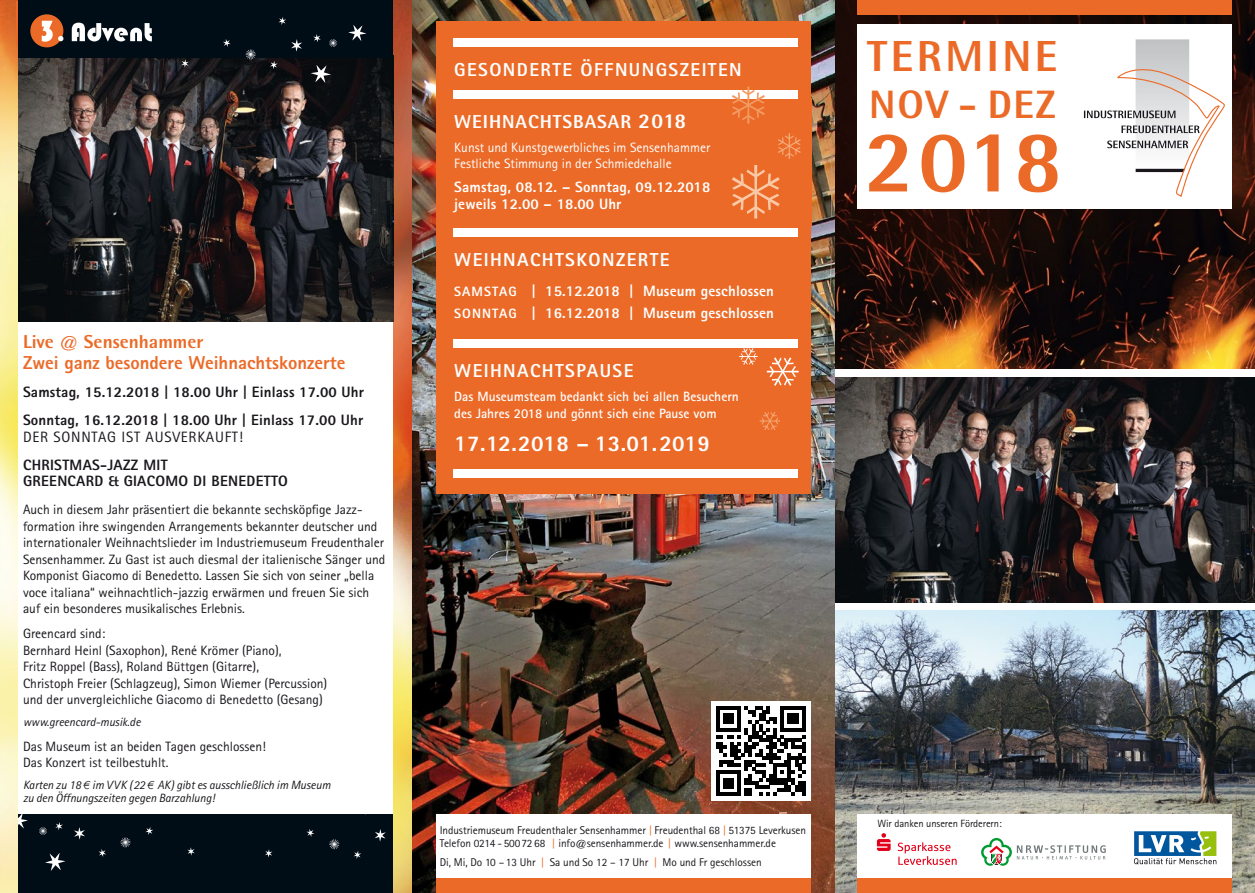
<style>
.page{position:relative;width:1255px;height:893px;background:#fff}
.page>*{position:absolute;margin:0;border:0;box-sizing:border-box;transform-origin:0 0}
.t1{font:800 88.35px "Rotis Semi Sans";color:#eb6a27}
.t2{font:800 43.5px "Rotis Semi Sans";letter-spacing:.08em;color:#eb6a27}
.t3{font:800 39.6px "Rotis Semi Sans";letter-spacing:.04em;color:#eb6a27}
.t4{font:800 22.5px "Rotis Sans Serif";letter-spacing:.02em;color:#fff}
.t5{font:800 18.75px "Rotis Sans Serif";letter-spacing:.075em;color:#fff}
.t6{font:800 18.75px "Rotis Sans Serif";color:#eb6a27}
.t7{font:800 18.75px "Rotis Semi Sans";letter-spacing:.05em;color:#fff}
.t8{font:800 18.75px "Rotis Semi Sans";color:#eb6a27}
.t9{font:800 15px/28.2px "Rotis Sans Serif";letter-spacing:.01em;color:#1a171c}
.t10{font:800 15px/16.5px "Rotis Sans Serif";letter-spacing:.01em;color:#fff}
.t11{font:15px "Rotis Sans Serif";letter-spacing:.05em;color:#1a171c}
.t12{font:13.5px/16.5px "Rotis Sans Serif";color:#1a171c}
.t13{font:700 13.5px/16.5px "Rotis Sans Serif";color:#fff}
.t14{font:13.5px/16.5px "Rotis Sans Serif";color:#fff}
.t15{font:italic 12px/13.5px "Rotis Sans Serif";letter-spacing:-.005em;color:#1a171c}
.t16{font:11.25px/12.8px "Rotis Sans Serif";letter-spacing:-.005em;color:#1a171c}
.t17{font:10.5px "Rotis Sans Serif";letter-spacing:-.005em;color:#1a171c}
.s1{font-family:"Euro Sans ITC"}
.s2{font-size:21px}
.s3{font-size:13.5px}
.s4{color:#eb6a27}
</style>
<div class="page">
<img style="left:834px;top:0;width:420px;height:369px">
<img style="left:834px;top:611px;width:420px;height:282px">
<img style="left:834px;top:377px;width:420px;height:225px">
<img style="left:0;top:0;width:412px;height:893px">
<div style="left:19px;top:320px;width:374px;height:495px;background:#fff"></div>
<img style="left:19px;top:57px;width:374px;height:265px">
<div style="left:857px;top:0;width:374px;height:14px;background:#eb6a27"></div>
<div style="left:857px;top:24px;width:374px;height:185px;background:#fff"></div>
<div style="left:1135px;top:39px;width:54px;height:30px;background:#c7c9ca"></div>
<svg style="left:1083px;top:69px;width:142px;height:128px"></svg>
<img style="left:412px;top:0;width:422px;height:893px">
<div style="left:711px;top:701px;width:99px;height:100px;background:#fff"></div>
<svg style="left:716px;top:706px;width:89px;height:90px"></svg>
<div style="left:19px;top:814px;width:374px;height:79px;background:#000c16"></div>
<svg style="left:120px;top:837px;width:10px;height:10px"></svg>
<svg style="left:39px;top:827px;width:8px;height:8px"></svg>
<svg style="left:74px;top:827px;width:11px;height:12px"></svg>
<svg style="left:55px;top:822px;width:8px;height:8px"></svg>
<svg style="left:145px;top:827px;width:8px;height:8px"></svg>
<svg style="left:99px;top:849px;width:7px;height:8px"></svg>
<svg style="left:187px;top:847px;width:8px;height:8px"></svg>
<svg style="left:45px;top:853px;width:20px;height:18px"></svg>
<svg style="left:19px;top:814px;width:9px;height:15px"></svg>
<svg style="left:329px;top:839px;width:10px;height:10px"></svg>
<svg style="left:375px;top:829px;width:10px;height:12px"></svg>
<svg style="left:306px;top:829px;width:8px;height:8px"></svg>
<svg style="left:353px;top:851px;width:8px;height:8px"></svg>
<svg style="left:265px;top:849px;width:7px;height:8px"></svg>
<div style="left:19px;top:0;width:374px;height:57px;background:#000c16"></div>
<div style="left:30px;top:14px;width:33px;height:33px;background:#eb6a27;border-radius:50%"></div>
<svg style="left:72px;top:23px;width:80px;height:19px"></svg>
<svg style="left:42px;top:21px;width:21px;height:21px"></svg>
<svg style="left:246px;top:49px;width:10px;height:10px"></svg>
<svg style="left:329px;top:39px;width:8px;height:8px"></svg>
<svg style="left:291px;top:39px;width:11px;height:12px"></svg>
<svg style="left:313px;top:34px;width:8px;height:8px"></svg>
<svg style="left:223px;top:39px;width:8px;height:8px"></svg>
<svg style="left:270px;top:61px;width:7px;height:8px"></svg>
<svg style="left:278px;top:17px;width:8px;height:8px"></svg>
<svg style="left:181px;top:59px;width:8px;height:8px"></svg>
<svg style="left:311px;top:65px;width:20px;height:18px"></svg>
<svg style="left:348px;top:25px;width:18px;height:16px"></svg>
<div style="left:436px;top:21px;width:374px;height:472px;background:#eb6a27"></div>
<div style="left:454px;top:98px;width:357px;height:128px;background:#eb6a27"></div>
<div style="left:453px;top:90px;width:345px;height:9px;background:#fff"></div>
<div style="left:453px;top:228px;width:345px;height:8px;background:#fff"></div>
<div style="left:453px;top:339px;width:345px;height:9px;background:#fff"></div>
<div style="left:453px;top:469px;width:345px;height:8px;background:#fff"></div>
<svg style="left:778px;top:133px;width:22px;height:26px"></svg>
<svg style="left:732px;top:87px;width:33px;height:37px"></svg>
<svg style="left:732px;top:165px;width:47px;height:54px"></svg>
<div style="left:453px;top:38px;width:345px;height:8px;background:#fff"></div>
<svg style="left:739px;top:348px;width:18px;height:17px"></svg>
<svg style="left:759px;top:412px;width:21px;height:18px"></svg>
<svg style="left:766px;top:357px;width:32px;height:29px"></svg>
<div style="left:857px;top:814px;width:374px;height:79px;background:#fff"></div>
<svg style="left:1134px;top:831px;width:82px;height:33px"></svg>
<svg style="left:981px;top:838px;width:124px;height:28px"></svg>
<svg style="left:897px;top:842px;width:59px;height:23px"></svg>
<svg style="left:876px;top:833px;width:14px;height:18px"></svg>
<div style="left:857px;top:879px;width:374px;height:14px;background:#eb6a27"></div>
<div style="left:436px;top:814px;width:374px;height:79px;background:#fff"></div>
<div style="left:436px;top:878px;width:374px;height:15px;background:#eb6a27"></div>
<h3 class="t8" style="left:23px;top:330px;width:182px">Live @ Sensenhammer</h3>
<h3 class="t6" style="left:23px;top:351px;width:324px">Zwei ganz besondere Weihnachtskonzerte</h3>
<p class="t9" style="left:23px;top:378px;width:342px">Samstag, 15.12.2018 | 18.00 Uhr | Einlass 17.00 Uhr<br>Sonntag, 16.12.2018 | 18.00 Uhr | Einlass 17.00 Uhr</p>
<p class="t11" style="left:23px;top:428px;width:221px">DER SONNTAG IST AUSVERKAUFT!</p>
<p class="t9" style="left:23px;top:456px;width:266px;line-height:16.5px">CHRISTMAS-JAZZ MIT<br>GREENCARD &amp; GIACOMO DI BENEDETTO</p>
<p class="t12" style="left:23px;top:501px;width:364px">Auch in diesem Jahr präsentiert die bekannte sechsköpfige Jazz&shy;formation ihre swingenden Arrangements bekannter deutscher und internationaler Weihnachtslieder im Industriemuseum Freudenthaler Sensenhammer. Zu Gast ist auch diesmal der italienische Sänger und Komponist Giacomo di Benedetto. Lassen Sie sich von seiner „bella voce italiana“ weihnachtlich-jazzig erwärmen und freuen Sie sich auf ein besonderes musikalisches Erlebnis.</p>
<p class="t12" style="left:23px;top:625px;width:306px">Greencard sind:<br>Bernhard Heinl (Saxophon), René Krömer (Piano),<br>Fritz Roppel (Bass), Roland Büttgen (Gitarre),<br>Christoph Freier (Schlagzeug), Simon Wiemer (Percussion) und der unvergleichliche Giacomo di Benedetto (Gesang)</p>
<p class="t15" style="left:23px;top:715px;width:119px">www.greencard-musik.de</p>
<p class="t12" style="left:23px;top:738px;width:244px">Das Museum ist an beiden Tagen geschlossen!<br>Das Konzert ist teilbestuhlt.</p>
<p class="t15" style="left:23px;top:778px;width:309px">Karten zu 18 <span class="s1">E</span> im VVK (22 <span class="s1">E</span> AK) gibt es ausschließlich im Museum zu den Öffnungszeiten gegen Barzahlung!</p>
<h3 class="t5" style="left:454px;top:58px;width:289px">GESONDERTE ÖFFNUNGSZEITEN</h3>
<h3 class="t7" style="left:454px;top:109px;width:233px">WEIHNACHTSBASAR <span class="s2">2018</span></h3>
<p class="t14" style="left:454px;top:139px;width:257px">Kunst und Kunstgewerbliches im Sensenhammer<br>Festliche Stimmung in der Schmiedehalle</p>
<p class="t10" style="left:454px;top:179px;width:258px">Samstag, 08.12. – Sonntag, 09.12.2018 jeweils 12.00 – 18.00 Uhr</p>
<h3 class="t5" style="left:454px;top:248px;width:217px">WEIHNACHTSKONZERTE</h3>
<p class="t10" style="left:454px;top:279px;width:321px;line-height:22.5px"><span class="s3">SAMSTAG</span> | 15.12.2018 | Museum geschlossen<br><span class="s3">SONNTAG</span> | 16.12.2018 | Museum geschlossen</p>
<h3 class="t5" style="left:454px;top:359px;width:181px">WEIHNACHTSPAUSE</h3>
<p class="t13" style="left:454px;top:388px;width:286px">Das Museumsteam bedankt sich bei allen Besuchern des Jahres 2018 und gönnt sich eine Pause vom</p>
<h3 class="t4" style="left:454px;top:429px;width:257px">17.12.2018 – 13.01.2019</h3>
<p class="t16" style="left:439px;top:824px;width:368px">Industriemuseum Freudenthaler Sensenhammer <span class="s4">|</span> Freudenthal 68 <span class="s4">|</span> 51375 Leverkusen<br>Telefon 0214 - 50072 68 <span class="s4">|</span> info@sensenhammer.de <span class="s4">|</span> www.sensenhammer.de</p>
<p class="t16" style="left:439px;top:855px;width:323px">Di, Mi, Do 10 – 13 Uhr <span class="s4">|</span> Sa und So 12 – 17 Uhr <span class="s4">|</span> Mo und Fr geschlossen</p>
<h2 class="t2" style="left:867px;top:28px;width:192px">TERMINE</h2>
<h3 class="t3" style="left:869px;top:79px;width:188px">NOV - DEZ</h3>
<h1 class="t1" style="left:865px;top:105px;width:199px">2018</h1>
<p class="t17" style="left:877px;top:817px;width:126px">Wir danken unseren Förderern:</p>
</div>
